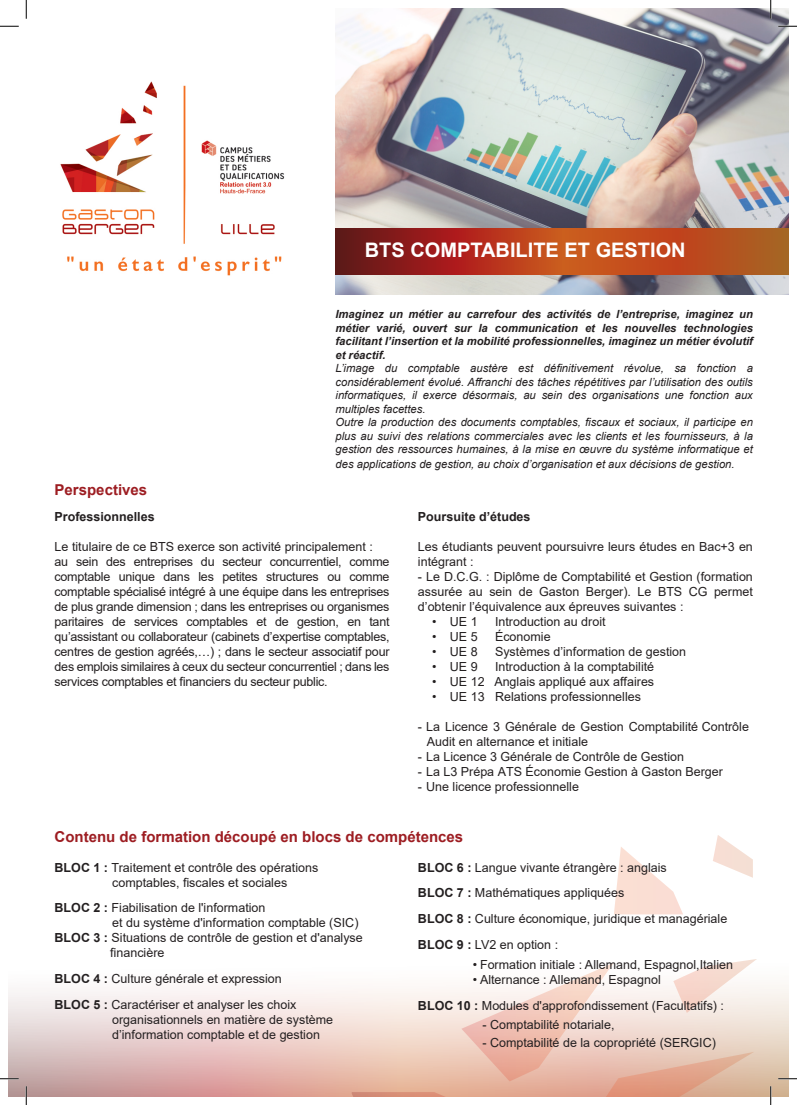
<style>
.page{position:relative;width:797px;height:1105px;background:#fff}
.page>*{position:absolute;margin:0;border:0;box-sizing:border-box;transform-origin:0 0}
.t1{font:700 20px "Arial";color:#fff}
.t2{font:700 15px "Arial";color:#9d1d22}
.t3{font:12.5px/15px "Arial";color:#231f20}
.t4{font:700 12.5px "Arial";color:#231f20}
.t5{font:italic 11.25px/13.5px "Arial";color:#231f20;text-align:justify}
.t6{font:italic 700 11.25px/13.5px "Arial";color:#231f20;text-align:justify}
.s1{font-weight:700}
</style>
<div class="page">
<svg style="left:614px;top:847px;width:69px;height:67px"></svg>
<svg style="left:713px;top:835px;width:40px;height:43px"></svg>
<svg style="left:9px;top:963px;width:779px;height:133px"></svg>
<img style="left:335px;top:9px;width:453px;height:285px">
<svg style="left:335px;top:228px;width:453px;height:46px;background:#ad3d1c"></svg>
<img style="left:60px;top:81px;width:225px;height:195px">
<svg style="left:0;top:25px;width:19px;height:2px"></svg>
<svg style="left:778px;top:25px;width:19px;height:2px"></svg>
<svg style="left:0;top:1078px;width:19px;height:1px"></svg>
<svg style="left:778px;top:1078px;width:19px;height:1px"></svg>
<svg style="left:25px;top:0;width:2px;height:19px"></svg>
<svg style="left:25px;top:1086px;width:2px;height:19px"></svg>
<svg style="left:770px;top:0;width:1px;height:19px"></svg>
<svg style="left:770px;top:1086px;width:1px;height:19px"></svg>
<p class="t1" style="left:365px;top:236px;width:322px">BTS COMPTABILITE ET GESTION</p>
<p class="t6" style="left:335px;top:308px;width:419px">Imaginez un métier au carrefour des activités de l’entreprise, imaginez un métier varié, ouvert sur la communication et les nouvelles technologies facilitant l’insertion et la mobilité professionnelles, imaginez un métier évolutif et réactif.</p>
<p class="t5" style="left:335px;top:362px;width:419px">L’image du comptable austère est définitivement révolue, sa fonction a considérablement évolué. Affranchi des tâches répétitives par l’utilisation des outils informatiques, il exerce désormais, au sein des organisations une fonction aux multiples facettes.</p>
<p class="t5" style="left:335px;top:416px;width:419px">Outre la production des documents comptables, fiscaux et sociaux, il participe en plus au suivi des relations commerciales avec les clients et les fournisseurs, à la gestion des ressources humaines, à la mise en œuvre du système informatique et</p>
<p class="t5" style="left:335px;top:458px;width:400px">des applications de gestion, au choix d’organisation et aux décisions de gestion.</p>
<p class="t2" style="left:55px;top:479px;width:94px">Perspectives</p>
<p class="t4" style="left:55px;top:508px;width:102px">Professionnelles</p>
<p class="t3" style="left:55px;top:539px;width:320px">Le titulaire de ce BTS exerce son activité principalement :</p>
<p class="t3" style="left:55px;top:554px;width:336px;text-align:justify">au sein des entreprises du secteur concurrentiel, comme comptable unique dans les petites structures ou comme comptable spécialisé intégré à une équipe dans les entreprises de plus grande dimension ; dans les entreprises ou organismes paritaires de services comptables et de gestion, en tant qu’assistant ou collaborateur (cabinets d’expertise comptables, centres de gestion agréés,…) ; dans le secteur associatif pour des emplois similaires à ceux du secteur concurrentiel ; dans les services comptables et financiers du secteur public.</p>
<p class="t4" style="left:418px;top:508px;width:114px">Poursuite d’études</p>
<p class="t3" style="left:418px;top:539px;width:336px">Les étudiants peuvent poursuivre leurs études en Bac+3 en intégrant :</p>
<p class="t3" style="left:418px;top:569px;width:336px;text-align:justify">- Le D.C.G. : Diplôme de Comptabilité et Gestion (formation assurée au sein de Gaston Berger). Le BTS CG permet d’obtenir l’équivalence aux épreuves suivantes :</p>
<p class="t3" style="left:432px;top:614px;width:47px">• UE 1</p>
<p class="t3" style="left:495px;top:614px;width:112px">Introduction au droit</p>
<p class="t3" style="left:432px;top:629px;width:47px">• UE 5</p>
<p class="t3" style="left:495px;top:629px;width:57px">Économie</p>
<p class="t3" style="left:432px;top:644px;width:47px">• UE 8</p>
<p class="t3" style="left:495px;top:644px;width:193px">Systèmes d’information de gestion</p>
<p class="t3" style="left:432px;top:659px;width:47px">• UE 9</p>
<p class="t3" style="left:495px;top:659px;width:161px">Introduction à la comptabilité</p>
<p class="t3" style="left:432px;top:674px;width:223px">• UE 12 Anglais appliqué aux affaires</p>
<p class="t3" style="left:432px;top:689px;width:210px">• UE 13 Relations professionnelles</p>
<p class="t3" style="left:427px;top:719px;width:324px;text-indent:-9px">- La Licence 3 Générale de Gestion Comptabilité Contrôle<br>Audit en alternance et initiale</p>
<p class="t3" style="left:418px;top:749px;width:267px">- La Licence 3 Générale de Contrôle de Gestion</p>
<p class="t3" style="left:418px;top:764px;width:306px">- La L3 Prépa ATS Économie Gestion à Gaston Berger</p>
<p class="t3" style="left:418px;top:779px;width:163px">- Une licence professionnelle</p>
<p class="t2" style="left:55px;top:826px;width:410px">Contenu de formation découpé en blocs de compétences</p>
<p class="t3" style="left:418px;top:860px;width:250px"><span class="s1">BLOC 6 :</span> Langue vivante étrangère : anglais</p>
<p class="t3" style="left:418px;top:885px;width:208px"><span class="s1">BLOC 7 :</span> Mathématiques appliquées</p>
<p class="t3" style="left:418px;top:911px;width:311px"><span class="s1">BLOC 8 :</span> Culture économique, juridique et managériale</p>
<p class="t3" style="left:418px;top:936px;width:142px"><span class="s1">BLOC 9 :</span> LV2 en option :</p>
<p class="t3" style="left:112px;top:860px;width:208px;text-indent:-58px"><span class="s1">BLOC 1 :</span> Traitement et contrôle des opérations comptables, fiscales et sociales</p>
<p class="t3" style="left:112px;top:900px;width:248px;text-indent:-58px"><span class="s1">BLOC 2 :</span> Fiabilisation de l'information<br>et du système d'information comptable (SIC)</p>
<p class="t3" style="left:55px;top:930px;width:310px"><span class="s1">BLOC 3 :</span> Situations de contrôle de gestion et d'analyse</p>
<p class="t3" style="left:110px;top:945px;width:56px">financière</p>
<p class="t3" style="left:55px;top:971px;width:229px"><span class="s1">BLOC 4 :</span> Culture générale et expression</p>
<p class="t3" style="left:112px;top:996px;width:222px;text-indent:-58px"><span class="s1">BLOC 5 :</span> Caractériser et analyser les choix organisationnels en matière de système d’information comptable et de gestion</p>
<p class="t3" style="left:473px;top:957px;width:261px">• Formation initiale : Allemand, Espagnol,Italien</p>
<p class="t3" style="left:473px;top:972px;width:189px">• Alternance : Allemand, Espagnol</p>
<p class="t3" style="left:418px;top:998px;width:307px"><span class="s1">BLOC 10 :</span> Modules d'approfondissement (Facultatifs) :</p>
<p class="t3" style="left:482px;top:1017px;width:133px">- Comptabilité notariale,</p>
<p class="t3" style="left:482px;top:1035px;width:235px">- Comptabilité de la copropriété (SERGIC)</p>
</div>
